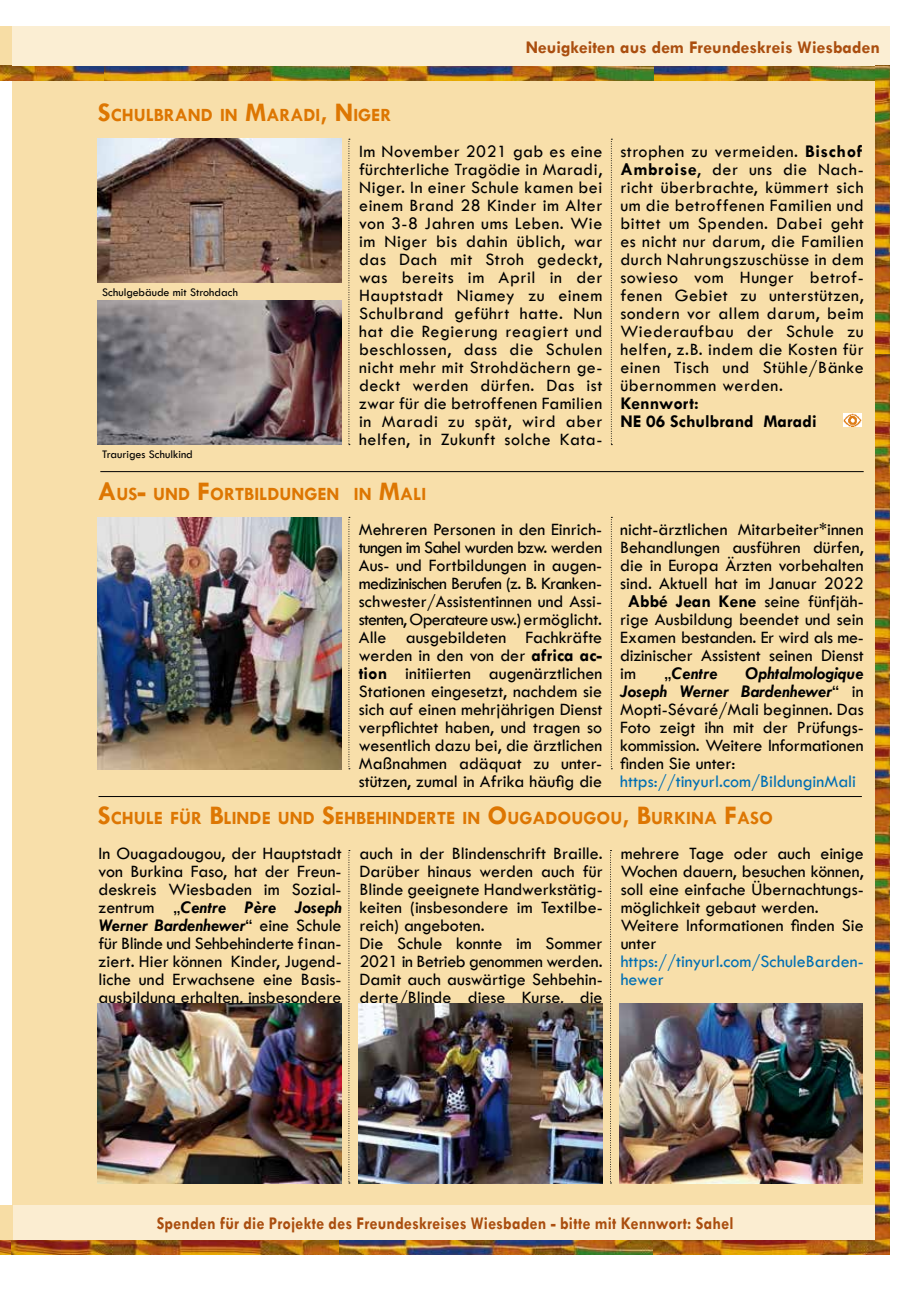
<style>
.page{position:relative;width:919px;height:1289px;background:#fff}
.page>*{position:absolute;margin:0;border:0;box-sizing:border-box;transform-origin:0 0}
.t1{font:700 18.9px "Tw Cen";color:#dd7602}
.t2{font:18px/18px "Tw Cen";color:#000;text-align:justify}
.t3{font:700 18px "Tw Cen";letter-spacing:.005em;color:#aa4e0f;scale:.9 1}
.t4{font:18px/18px "Tw Cen";color:#006fb4}
.t5{font:700 18px "Tw Cen";letter-spacing:.005em;color:#aa4e0f}
.t6{font:700 18px/18px "Tw Cen";color:#000}
.t7{font:18px "Tw Cen";letter-spacing:-.02em;color:#000}
.t8{font:italic 700 18px "Tw Cen";color:#000}
.t9{font:12px "Tw Cen";color:#000}
.s1{font-size:27px}
.s2{font-weight:700}
.s3{font-weight:400;font-style:normal}
.s4{font-weight:700;font-style:italic}
</style>
<div class="page">
<div style="left:0;top:26px;width:13px;height:50px;background:#f7dda5"></div>
<div style="left:13px;top:80px;width:875px;height:1173px;background:#f8dfaa"></div>
<img style="left:0;top:1239px;width:875px;height:14px">
<img style="left:103px;top:65px;width:551px;height:15px">
<img style="left:0;top:65px;width:103px;height:15px">
<img style="left:875px;top:875px;width:14px;height:213px">
<img style="left:875px;top:659px;width:14px;height:216px">
<img style="left:875px;top:443px;width:14px;height:216px">
<img style="left:875px;top:353px;width:14px;height:90px">
<img style="left:654px;top:65px;width:221px;height:15px">
<div style="left:13px;top:26px;width:876px;height:39px;background:#fbeed3"></div>
<div style="left:13px;top:1205px;width:864px;height:34px;background:#fbedd1"></div>
<img style="left:875px;top:164px;width:14px;height:189px">
<img style="left:875px;top:65px;width:14px;height:99px">
<img style="left:875px;top:1088px;width:14px;height:165px">
<div style="left:0;top:1205px;width:13px;height:34px;background:#f7dda5"></div>
<svg style="left:611px;top:517px;width:1px;height:252px"></svg>
<svg style="left:611px;top:139px;width:1px;height:306px"></svg>
<img style="left:843px;top:413px;width:18px;height:13px">
<img style="left:98px;top:1003px;width:244px;height:180px">
<img style="left:619px;top:1003px;width:243px;height:180px">
<img style="left:359px;top:1003px;width:243px;height:180px">
<img style="left:98px;top:517px;width:244px;height:252px">
<img style="left:98px;top:301px;width:244px;height:144px">
<img style="left:98px;top:139px;width:244px;height:144px">
<hr style="left:100px;top:471px;width:763px;height:1px;background:#000">
<hr style="left:98px;top:796px;width:763px;height:1px;background:#000">
<svg style="left:610px;top:850px;width:1px;height:333px"></svg>
<svg style="left:348px;top:850px;width:2px;height:333px"></svg>
<svg style="left:348px;top:139px;width:2px;height:306px"></svg>
<svg style="left:348px;top:517px;width:2px;height:252px"></svg>
<p class="t1" style="left:98px;top:104px;width:295px"><span class="s1">S</span>CHULBRAND IN <span class="s1">M</span>ARADI<span class="s1">, N</span> IGER</p>
<p class="t5" style="left:525px;top:36px;width:355px">Neuigkeiten aus dem Freundeskreis Wiesbaden</p>
<p class="t9" style="left:102px;top:285px;width:137px">Schulgebäude mit Strohdach</p>
<p class="t9" style="left:102px;top:447px;width:92px">Trauriges Schulkind</p>
<p class="t2" style="left:359px;top:142px;width:245px">Im November 2021 gab es eine fürchterliche Tragödie in Maradi, Niger. In einer Schule kamen bei einem Brand 28 Kinder im Alter von 3-8 Jahren ums Leben. Wie im Niger bis dahin üblich, war das Dach mit Stroh gedeckt, was bereits im April in der Hauptstadt Niamey zu einem Schulbrand geführt hatte. Nun hat die Regierung reagiert und beschlossen, dass die Schulen nicht mehr mit Strohdächern ge&shy;deckt werden dürfen. Das ist zwar für die betroffenen Familien in Maradi zu spät, wird aber helfen, in Zukunft solche Kata-</p>
<p class="t2" style="left:620px;top:142px;width:245px">strophen zu vermeiden. <span class="s2">Bischof Ambroise</span>, der uns die Nach&shy;richt überbrachte, kümmert sich um die betroffenen Familien und bittet um Spenden. Dabei geht es nicht nur darum, die Familien durch Nahrungszuschüsse in dem sowieso vom Hunger betrof&shy;fenen Gebiet zu unterstützen, sondern vor allem darum, beim Wiederaufbau der Schule zu helfen, z.B. indem die Kosten für einen Tisch und Stühle/Bänke übernommen werden.</p>
<p class="t6" style="left:620px;top:394px;width:198px">Kennwort:<br>NE 06 Schulbrand Maradi</p>
<p class="t1" style="left:98px;top:482px;width:330px"><span class="s1">A</span>US<span class="s1">-</span> UND <span class="s1">F</span>ORTBILDUNGEN IN <span class="s1">M</span>ALI</p>
<p class="t2" style="left:359px;top:520px;width:245px">Mehreren Personen in den Einrich&shy;tungen im Sahel wurden bzw. werden Aus- und Fortbildungen in augen&shy;medizinischen Berufen (z. B. Kranken&shy;schwester/Assistentinnen und Assi&shy;stenten, Operateure usw.) ermöglicht.<br>Alle ausgebildeten Fachkräfte werden in den von der <span class="s2">africa ac&shy;tion</span> initiierten augenärztlichen Stationen eingesetzt, nachdem sie sich auf einen mehrjährigen Dienst verpflichtet haben, und tragen so wesentlich dazu bei, die ärztlichen Maßnahmen adäquat zu unter&shy;stützen, zumal in Afrika häufig die</p>
<p class="t2" style="left:620px;top:520px;width:245px">nicht-ärztlichen Mitarbeiter*innen</p>
<p class="t2" style="left:620px;top:538px;width:245px">Behandlungen ausführen dürfen,</p>
<p class="t2" style="left:620px;top:556px;width:245px">die in Europa Ärzten vorbehalten</p>
<p class="t2" style="left:620px;top:574px;width:245px">sind. Aktuell hat im Januar 2022</p>
<p class="t2" style="left:627px;top:592px;width:237px"><span class="s2">Abbé Jean Kene</span> seine fünfjäh-</p>
<p class="t2" style="left:620px;top:610px;width:245px">rige Ausbildung beendet und sein</p>
<p class="t7" style="left:620px;top:626px;width:245px">Examen bestanden. Er wird als me-</p>
<p class="t2" style="left:620px;top:646px;width:245px">dizinischer Assistent seinen Dienst</p>
<p class="t2" style="left:620px;top:664px;width:17px">im</p>
<p class="t8" style="left:664px;top:662px;width:54px"><span class="s3">„</span>Centre</p>
<p class="t2" style="left:620px;top:664px;width:245px;text-indent:125px"><span class="s4">Ophtalmologique Joseph Werner Bardenhewer</span>“ in Mopti-Sévaré/Mali beginnen. Das Foto zeigt ihn mit der Prüfungs&shy;kommission. Weitere Informationen finden Sie unter:</p>
<p class="t4" style="left:620px;top:772px;width:237px">https://tinyurl.com/BildunginMali</p>
<p class="t1" style="left:98px;top:806px;width:676px"><span class="s1">S</span>CHULE FÜR <span class="s1">B</span>LINDE UND <span class="s1">S</span>EHBEHINDERTE IN <span class="s1">O</span>UGADOUGOU<span class="s1">, B</span>URKINA <span class="s1">F</span>ASO</p>
<p class="t2" style="left:99px;top:844px;width:244px">In Ouagadougou, der Hauptstadt von Burkina Faso, hat der Freun&shy;deskreis Wiesbaden im Sozial&shy;zentrum „<span class="s4">Centre Père Joseph Werner Bardenhewer</span>“ eine Schule für Blinde und Sehbehinderte finan&shy;ziert. Hier können Kinder, Jugend&shy;liche und Erwachsene eine Basis&shy;ausbildung erhalten, insbesondere</p>
<p class="t2" style="left:359px;top:844px;width:244px;text-align:left">auch in der Blindenschrift Braille.<br>Darüber hinaus werden auch für<br>Blinde geeignete Handwerkstätig&shy;keiten (insbesondere im Textilbe&shy;reich) angeboten.<br>Die Schule konnte im Sommer<br>2021 in Betrieb genommen werden.<br>Damit auch auswärtige Sehbehin&shy;derte/Blinde diese Kurse, die</p>
<p class="t2" style="left:620px;top:844px;width:244px;text-align:left">mehrere Tage oder auch einige<br>Wochen dauern, besuchen können, soll eine einfache Übernachtungs&shy;möglichkeit gebaut werden.<br>Weitere Informationen finden Sie unter</p>
<p class="t4" style="left:620px;top:952px;width:244px">https://tinyurl.com/SchuleBarden&shy;hewer</p>
<p class="t3" style="left:157px;top:1212px;width:642px">Spenden für die Projekte des Freundeskreises Wiesbaden - bitte mit Kennwort: Sahel</p>
</div>
